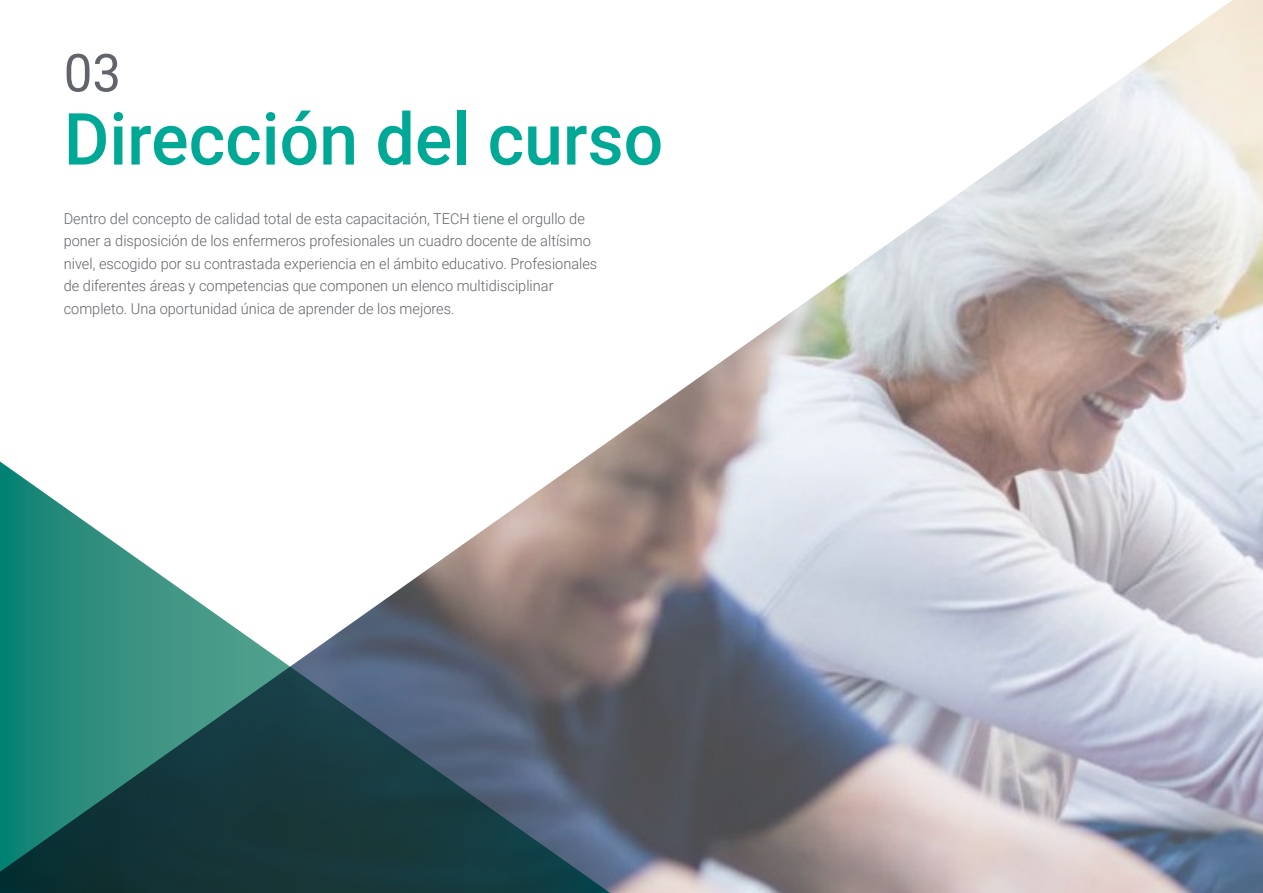
<style>
.page{position:relative;width:1263px;height:893px;background:#fff}
.page>*{position:absolute;margin:0;border:0;box-sizing:border-box;transform-origin:0 0}
.t1{font:500 72px "Roboto";color:#00a996}
.t2{font:52.5px "Roboto";color:#61646a}
.t3{font:300 15px/22.5px "Roboto";color:#61646a}
</style>
<div class="page">
<img style="left:602px;top:0;width:661px;height:893px">
<svg style="left:0;top:446px;width:640px;height:447px"></svg>
<h2 class="t2" style="left:64px;top:36px;width:59px">03</h2>
<h1 class="t1" style="left:64px;top:89px;width:601px">Dirección del curso</h1>
<p class="t3" style="left:64px;top:207px;width:535px">Dentro del concepto de calidad total de esta capacitación, TECH tiene el orgullo de poner a disposición de los enfermeros profesionales un cuadro docente de altísimo nivel, escogido por su contrastada experiencia en el ámbito educativo. Profesionales de diferentes áreas y competencias que componen un elenco multidisciplinar completo. Una oportunidad única de aprender de los mejores.</p>
</div>
